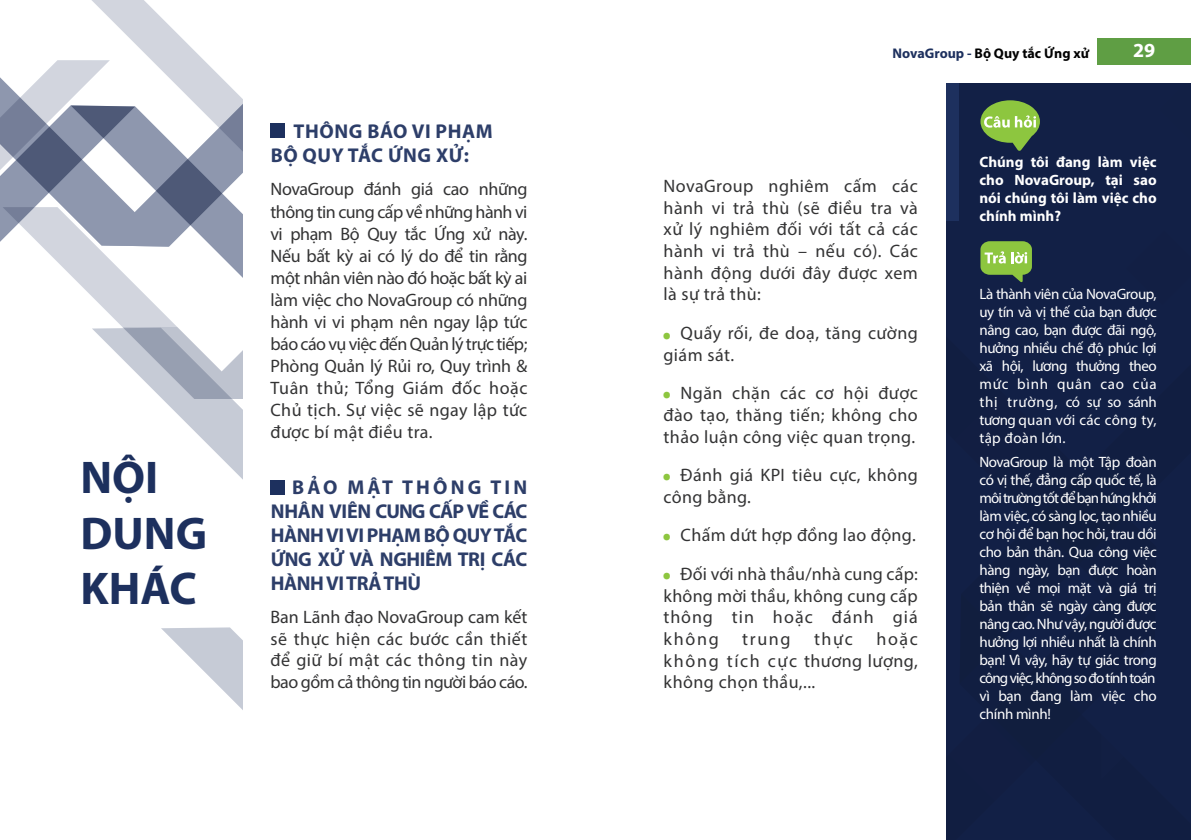
<style>
.page{position:relative;width:1191px;height:840px;background:#fff}
.page>*{position:absolute;margin:0;border:0;box-sizing:border-box;transform-origin:0 0}
.t1{font:700 46px/55.2px "Myriad Pro";color:#1d305e}
.t2{font:700 36px/60.6px "Myriad Pro";color:#8dc63f}
.t3{font:700 20px/24px "Myriad Pro";letter-spacing:-.02em;color:#2d3e69;text-align:justify}
.t4{font:700 20px/24px "Myriad Pro";letter-spacing:.03em;color:#2d3e69}
.t5{font:700 20px "Myriad Pro";color:#fff}
.t6{font:18px/21.6px "Myriad Pro";letter-spacing:.025em;color:#333334;text-align:justify}
.t7{font:15px/18px "Myriad Pro";letter-spacing:-.02em;color:#fff;text-align:justify}
.t8{font:700 15px/18px "Myriad Pro";color:#fff;text-align:justify}
.t9{font:700 14px "Myriad Pro";color:#000}
.s1{color:#1d305e}
</style>
<div class="page">
<div style="left:1098px;top:38px;width:93px;height:27px;background:#5f9e44"></div>
<svg style="left:0;top:60px;width:177px;height:267px"></svg>
<svg style="left:84px;top:0;width:158px;height:320px"></svg>
<svg style="left:92px;top:327px;width:150px;height:152px"></svg>
<svg style="left:161px;top:627px;width:81px;height:82px"></svg>
<div style="left:1156px;top:778px;width:35px;height:61px;background:#111e41"></div>
<div style="left:946px;top:664px;width:200px;height:175px;background:#121e42"></div>
<div style="left:946px;top:135px;width:34px;height:529px;background:#122046"></div>
<div style="left:271px;top:479px;width:14px;height:15px;background:#1d305e"></div>
<div style="left:270px;top:124px;width:15px;height:14px;background:#1d305e"></div>
<div style="left:980px;top:83px;width:211px;height:695px;background:#122046"></div>
<h1 class="t1" style="left:81px;top:448px;width:128px">NỘI<br>DUNG<br>KHÁC</h1>
<p class="t4" style="left:271px;top:119px;width:224px;text-indent:23px">THÔNG BÁO VI PHẠM<br>BỘ QUY TẮC ỨNG XỬ:</p>
<p class="t6" style="left:270px;top:178px;width:258px">NovaGroup đánh giá cao những thông tin cung cấp về những hành vi vi phạm Bộ Quy tắc Ứng xử này.<br>Nếu bất kỳ ai có lý do để tin rằng một nhân viên nào đó hoặc bất kỳ ai làm việc cho NovaGroup có những hành vi vi phạm nên ngay lập tức báo cáo vụ việc đến Quản lý trực tiếp; Phòng Quản lý Rủi ro, Quy trình &amp; Tuân thủ; Tổng Giám đốc hoặc Chủ tịch. Sự việc sẽ ngay lập tức được bí mật điều tra.</p>
<p class="t3" style="left:271px;top:474px;width:258px;text-indent:22px">BẢO MẬT THÔNG TIN NHÂN VIÊN CUNG CẤP VỀ CÁC HÀNH VI VI PHẠM BỘ QUY TẮC ỨNG XỬ VÀ NGHIÊM TRỊ CÁC HÀNH VI TRẢ THÙ</p>
<p class="t6" style="left:270px;top:605px;width:258px">Ban Lãnh đạo NovaGroup cam kết sẽ thực hiện các bước cần thiết để giữ bí mật các thông tin này bao gồm cả thông tin người báo cáo.</p>
<p class="t9" style="left:892px;top:44px;width:198px"><span class="s1">NovaGroup -</span> Bộ Quy tắc Ứng xử</p>
<p class="t5" style="left:1133px;top:37px;width:24px">29</p>
<p class="t6" style="left:663px;top:175px;width:256px">NovaGroup nghiêm cấm các hành vi trả thù (sẽ điều tra và xử lý nghiêm đối với tất cả các hành vi trả thù – nếu có). Các hành động dưới đây được xem là sự trả thù:</p>
<p class="t6" style="left:663px;top:322px;width:256px;text-indent:17px">Quấy rối, đe doạ, tăng cường giám sát.</p>
<p class="t6" style="left:663px;top:382px;width:256px;text-indent:17px">Ngăn chặn các cơ hội được đào tạo, thăng tiến; không cho thảo luận công việc quan trọng.</p>
<p class="t6" style="left:663px;top:464px;width:256px;text-indent:17px">Đánh giá KPI tiêu cực, không công bằng.</p>
<p class="t6" style="left:680px;top:515px;width:239px;line-height:38.6px">Chấm dứt hợp đồng lao động.<br>Đối với nhà thầu/nhà cung cấp:</p>
<p class="t6" style="left:663px;top:584px;width:256px">không mời thầu, không cung cấp thông tin hoặc đánh giá không</p>
<h2 class="t2" style="left:661px;top:295px;width:11px">.</h2>
<h2 class="t2" style="left:661px;top:354px;width:11px">.</h2>
<h2 class="t2" style="left:661px;top:435px;width:11px">. .</h2>
<h2 class="t2" style="left:661px;top:535px;width:11px">.</h2>
<p class="t6" style="left:663px;top:627px;width:256px;text-indent:213px">hoặc không tích cực thương lượng, không chọn thầu,...</p>
<p class="t6" style="left:742px;top:627px;width:50px">trung</p>
<p class="t6" style="left:814px;top:627px;width:40px">thực</p>
<p class="t8" style="left:979px;top:152px;width:179px">Chúng tôi đang làm việc cho NovaGroup, tại sao nói chúng tôi làm việc cho chính mình?</p>
<p class="t7" style="left:979px;top:284px;width:179px">Là thành viên của NovaGroup, uy tín và vị thế của bạn được nâng cao, bạn được đãi ngộ, hưởng nhiều chế độ phúc lợi xã hội, lương thưởng theo mức bình quân cao của thị trường, có sự so sánh tương quan với các công ty, tập đoàn lớn.</p>
<p class="t7" style="left:979px;top:452px;width:179px">NovaGroup là một Tập đoàn có vị thế, đẳng cấp quốc tế, là môi trường tốt để bạn hứng khởi làm việc, có sàng lọc, tạo nhiều cơ hội để bạn học hỏi, trau dồi cho bản thân. Qua công việc hàng ngày, bạn được hoàn thiện về mọi mặt và giá trị bản thân sẽ ngày càng được nâng cao. Như vậy, người được hưởng lợi nhiều nhất là chính bạn! Vì vậy, hãy tự giác trong công việc, không so đo tính toán vì bạn đang làm việc cho chính mình!</p>
</div>
